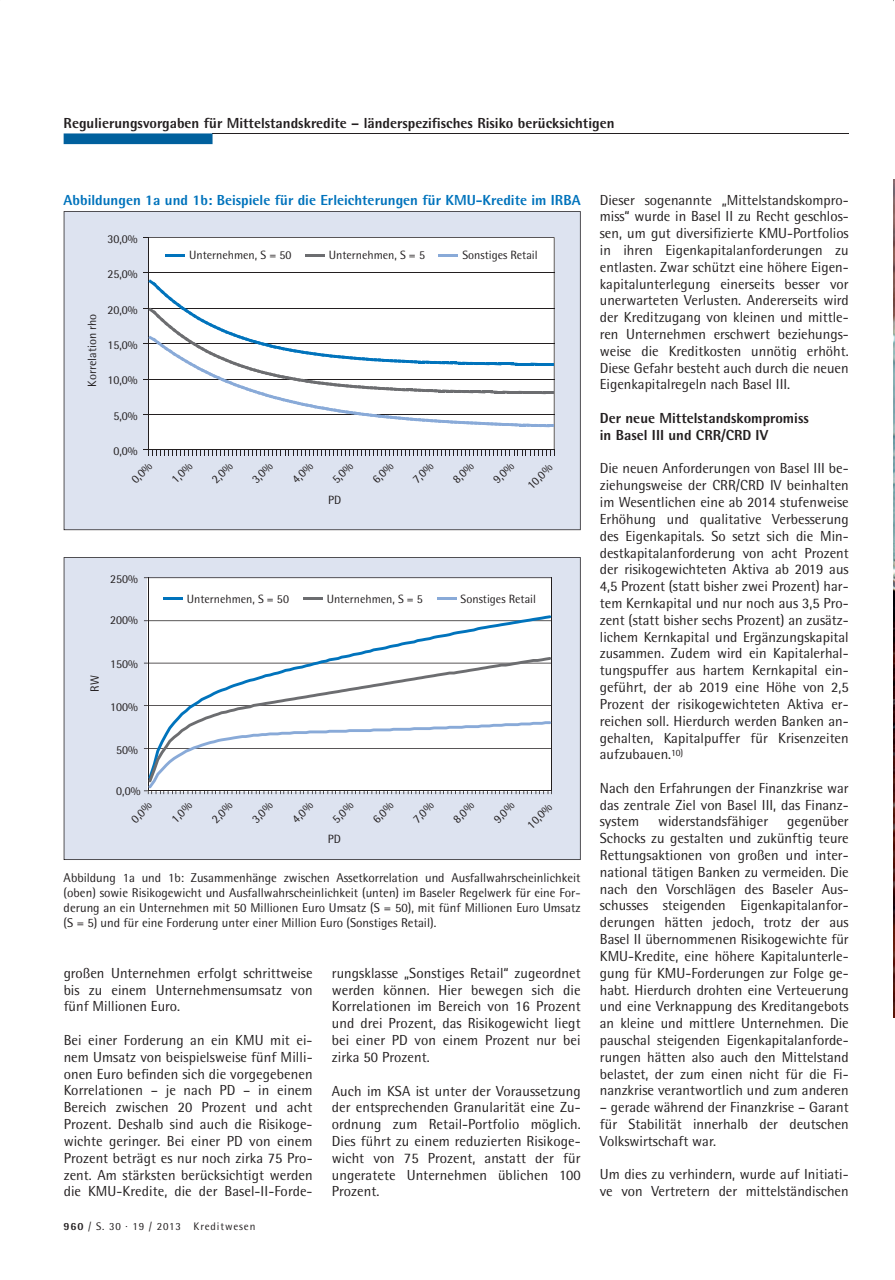
<style>
.page{position:relative;width:895px;height:1280px;background:#fff}
.page>*{position:absolute;margin:0;border:0;box-sizing:border-box;transform-origin:0 0}
.t1{font:14.55px/16.8px "Rotis Semi Sans";color:#231f20;text-align:justify}
.t2{font:800 14.55px/16.8px "Rotis Semi Sans";color:#231f20}
.t3{font:800 14.55px "Rotis Semi Sans";color:#0073bc}
.t4{font:12.75px/15px "Rotis Semi Sans";color:#231f20;text-align:justify}
.t5{font:12px "Rotis Semi Sans";color:#231f20}
.t6{font:10.95px "Rotis Semi Sans";letter-spacing:.08em;color:#231f20}
.s1{font-weight:800}
</style>
<div class="page">
<hr style="left:212px;top:133px;width:636px;height:1px;background:#231f20">
<svg style="left:64px;top:133px;width:148px;height:11px;background:#0a66a1"></svg>
<img style="left:893px;top:180px;width:1px;height:838px">
<svg style="left:64px;top:211px;width:516px;height:319px;fill:#dde3f0"></svg>
<svg style="left:64px;top:557px;width:516px;height:303px"></svg>
<p class="t2" style="left:64px;top:115px;width:552px">Regulierungsvorgaben für Mittelstandskredite – länderspezifisches Risiko berücksichtigen</p>
<p class="t3" style="left:64px;top:190px;width:518px">Abbildungen 1a und 1b: Beispiele für die Erleichterungen für KMU-Kredite im IRBA</p>
<p class="t5" style="left:85px;top:387px;width:74px;rotate:-90deg">Korrelation rho</p>
<p class="t5" style="left:107px;top:232px;width:32px">30,0%</p>
<p class="t5" style="left:107px;top:267px;width:32px">25,0%</p>
<p class="t5" style="left:107px;top:302px;width:32px">20,0%</p>
<p class="t5" style="left:107px;top:338px;width:32px">15,0%</p>
<p class="t5" style="left:107px;top:373px;width:32px">10,0%</p>
<p class="t5" style="left:113px;top:408px;width:26px">5,0%</p>
<p class="t5" style="left:113px;top:444px;width:26px">0,0%</p>
<p class="t5" style="left:189px;top:248px;width:104px">Unternehmen, S = 50</p>
<p class="t5" style="left:329px;top:248px;width:98px">Unternehmen, S = 5</p>
<p class="t5" style="left:462px;top:248px;width:77px">Sonstiges Retail</p>
<p class="t5" style="left:128px;top:476px;width:26px;rotate:-45deg">0,0%</p>
<p class="t5" style="left:168px;top:476px;width:26px;rotate:-45deg">1,0%</p>
<p class="t5" style="left:208px;top:476px;width:26px;rotate:-45deg">2,0%</p>
<p class="t5" style="left:249px;top:476px;width:26px;rotate:-45deg">3,0%</p>
<p class="t5" style="left:289px;top:476px;width:26px;rotate:-45deg">4,0%</p>
<p class="t5" style="left:329px;top:476px;width:26px;rotate:-45deg">5,0%</p>
<p class="t5" style="left:369px;top:476px;width:26px;rotate:-45deg">6,0%</p>
<p class="t5" style="left:409px;top:476px;width:26px;rotate:-45deg">7,0%</p>
<p class="t5" style="left:449px;top:476px;width:26px;rotate:-45deg">8,0%</p>
<p class="t5" style="left:490px;top:476px;width:26px;rotate:-45deg">9,0%</p>
<p class="t5" style="left:524px;top:482px;width:32px;rotate:-45deg">10,0%</p>
<p class="t5" style="left:328px;top:492px;width:15px">PD</p>
<p class="t5" style="left:110px;top:571px;width:29px">250%</p>
<p class="t5" style="left:110px;top:613px;width:29px">200%</p>
<p class="t5" style="left:187px;top:592px;width:104px">Unternehmen, S = 50</p>
<p class="t5" style="left:326px;top:592px;width:98px">Unternehmen, S = 5</p>
<p class="t5" style="left:460px;top:592px;width:77px">Sonstiges Retail</p>
<p class="t5" style="left:88px;top:692px;width:18px;rotate:-90deg">RW</p>
<p class="t5" style="left:110px;top:657px;width:29px">150%</p>
<p class="t5" style="left:110px;top:700px;width:29px">100%</p>
<p class="t5" style="left:116px;top:743px;width:23px">50%</p>
<p class="t5" style="left:116px;top:783px;width:26px">0,0%</p>
<p class="t5" style="left:128px;top:815px;width:26px;rotate:-46deg">0,0%</p>
<p class="t5" style="left:168px;top:815px;width:26px;rotate:-46deg">1,0%</p>
<p class="t5" style="left:208px;top:815px;width:26px;rotate:-46deg">2,0%</p>
<p class="t5" style="left:249px;top:815px;width:26px;rotate:-46deg">3,0%</p>
<p class="t5" style="left:289px;top:815px;width:26px;rotate:-46deg">4,0%</p>
<p class="t5" style="left:329px;top:815px;width:26px;rotate:-46deg">5,0%</p>
<p class="t5" style="left:369px;top:815px;width:26px;rotate:-46deg">6,0%</p>
<p class="t5" style="left:409px;top:815px;width:26px;rotate:-46deg">7,0%</p>
<p class="t5" style="left:450px;top:815px;width:26px;rotate:-46deg">8,0%</p>
<p class="t5" style="left:490px;top:815px;width:26px;rotate:-46deg">9,0%</p>
<p class="t5" style="left:523px;top:822px;width:32px;rotate:-46deg">10,0%</p>
<p class="t5" style="left:328px;top:832px;width:15px">PD</p>
<p class="t4" style="left:64px;top:870px;width:518px">Abbildung 1a und 1b: Zusammenhänge zwischen Assetkorrelation und Ausfallwahrscheinlichkeit (oben) sowie Risikogewicht und Ausfallwahrscheinlichkeit (unten) im Baseler Regelwerk für eine For&shy;derung an ein Unternehmen mit 50 Millionen Euro Umsatz (S = 50), mit fünf Millionen Euro Umsatz (S = 5) und für eine Forderung unter einer Million Euro (Sonstiges Retail).</p>
<p class="t1" style="left:64px;top:964px;width:250px">großen Unternehmen erfolgt schrittweise bis zu einem Unternehmensumsatz von fünf Millionen Euro.</p>
<p class="t1" style="left:64px;top:1031px;width:250px">Bei einer Forderung an ein KMU mit ei&shy;nem Umsatz von beispielsweise fünf Milli&shy;onen Euro befinden sich die vorgegebenen Korrelationen – je nach PD – in einem Bereich zwischen 20 Prozent und acht Prozent. Deshalb sind auch die Risikoge&shy;wichte geringer. Bei einer PD von einem Prozent beträgt es nur noch zirka 75 Pro&shy;zent. Am stärksten berücksichtigt werden die KMU-Kredite, die der Basel-II-Forde-</p>
<p class="t6" style="left:64px;top:1219px;width:193px"><span class="s1">960</span> / S. 30 · 19 / 2013 Kreditwesen</p>
<p class="t1" style="left:332px;top:964px;width:250px">rungsklasse „Sonstiges Retail“ zugeordnet werden können. Hier bewegen sich die Korrelationen im Bereich von 16 Prozent und drei Prozent, das Risikogewicht liegt bei einer PD von einem Prozent nur bei zirka 50 Prozent.</p>
<p class="t1" style="left:332px;top:1082px;width:250px">Auch im KSA ist unter der Voraussetzung der entsprechenden Granularität eine Zu&shy;ordnung zum Retail-Portfolio möglich.<br>Dies führt zu einem reduzierten Risikoge&shy;wicht von 75 Prozent, anstatt der für ungeratete Unternehmen üblichen 100<br>Prozent.</p>
<p class="t1" style="left:599px;top:191px;width:250px">Dieser sogenannte „Mittelstandskompro&shy;miss“ wurde in Basel II zu Recht geschlos&shy;sen, um gut diversifizierte KMU-Portfolios in ihren Eigenkapitalanforderungen zu entlasten. Zwar schützt eine höhere Eigen&shy;kapitalunterlegung einerseits besser vor unerwarteten Verlusten. Andererseits wird der Kreditzugang von kleinen und mittle&shy;ren Unternehmen erschwert beziehungs&shy;weise die Kreditkosten unnötig erhöht.<br>Diese Gefahr besteht auch durch die neuen Eigenkapitalregeln nach Basel III.</p>
<p class="t2" style="left:599px;top:409px;width:210px">Der neue Mittelstandskompromiss in Basel III und CRR/CRD IV</p>
<p class="t1" style="left:599px;top:460px;width:250px">Die neuen Anforderungen von Basel III be&shy;ziehungsweise der CRR/CRD IV beinhalten im Wesentlichen eine ab 2014 stufenweise Erhöhung und qualitative Verbesserung des Eigenkapitals. So setzt sich die Min&shy;destkapitalanforderung von acht Prozent der risikogewichteten Aktiva ab 2019 aus 4,5 Prozent (statt bisher zwei Prozent) har&shy;tem Kernkapital und nur noch aus 3,5 Pro&shy;zent (statt bisher sechs Prozent) an zusätz&shy;lichem Kernkapital und Ergänzungskapital zusammen. Zudem wird ein Kapitalerhal&shy;tungspuffer aus hartem Kernkapital ein&shy;geführt, der ab 2019 eine Höhe von 2,5<br>Prozent der risikogewichteten Aktiva er&shy;reichen soll. Hierdurch werden Banken an&shy;gehalten, Kapitalpuffer für Krisenzeiten aufzubauen.<sup>10)</sup></p>
<p class="t1" style="left:599px;top:779px;width:250px">Nach den Erfahrungen der Finanzkrise war das zentrale Ziel von Basel III, das Finanz&shy;system</p>
<p class="t1" style="left:658px;top:813px;width:112px">widerstandsfähiger</p>
<p class="t1" style="left:599px;top:813px;width:250px;text-indent:187px">gegenüber Schocks zu gestalten und zukünftig teure Rettungsaktionen von großen und inter&shy;national tätigen Banken zu vermeiden. Die nach den Vorschlägen des Baseler Aus&shy;schusses steigenden Eigenkapitalanfor&shy;derungen hätten jedoch, trotz der aus Basel II übernommenen Risikogewichte für KMU-Kredite, eine höhere Kapitalunterle&shy;gung für KMU-Forderungen zur Folge ge&shy;habt. Hierdurch drohten eine Verteuerung und eine Verknappung des Kreditangebots an kleine und mittlere Unternehmen. Die pauschal steigenden Eigenkapitalanforde&shy;rungen hätten also auch den Mittelstand belastet, der zum einen nicht für die Fi&shy;nanzkrise verantwortlich und zum anderen</p>
<p class="t1" style="left:599px;top:1098px;width:250px">– gerade während der Finanzkrise – Garant für Stabilität innerhalb der deutschen Volkswirtschaft war.</p>
<p class="t1" style="left:599px;top:1165px;width:250px">Um dies zu verhindern, wurde auf Initiati&shy;ve von Vertretern der mittelständischen</p>
</div>
